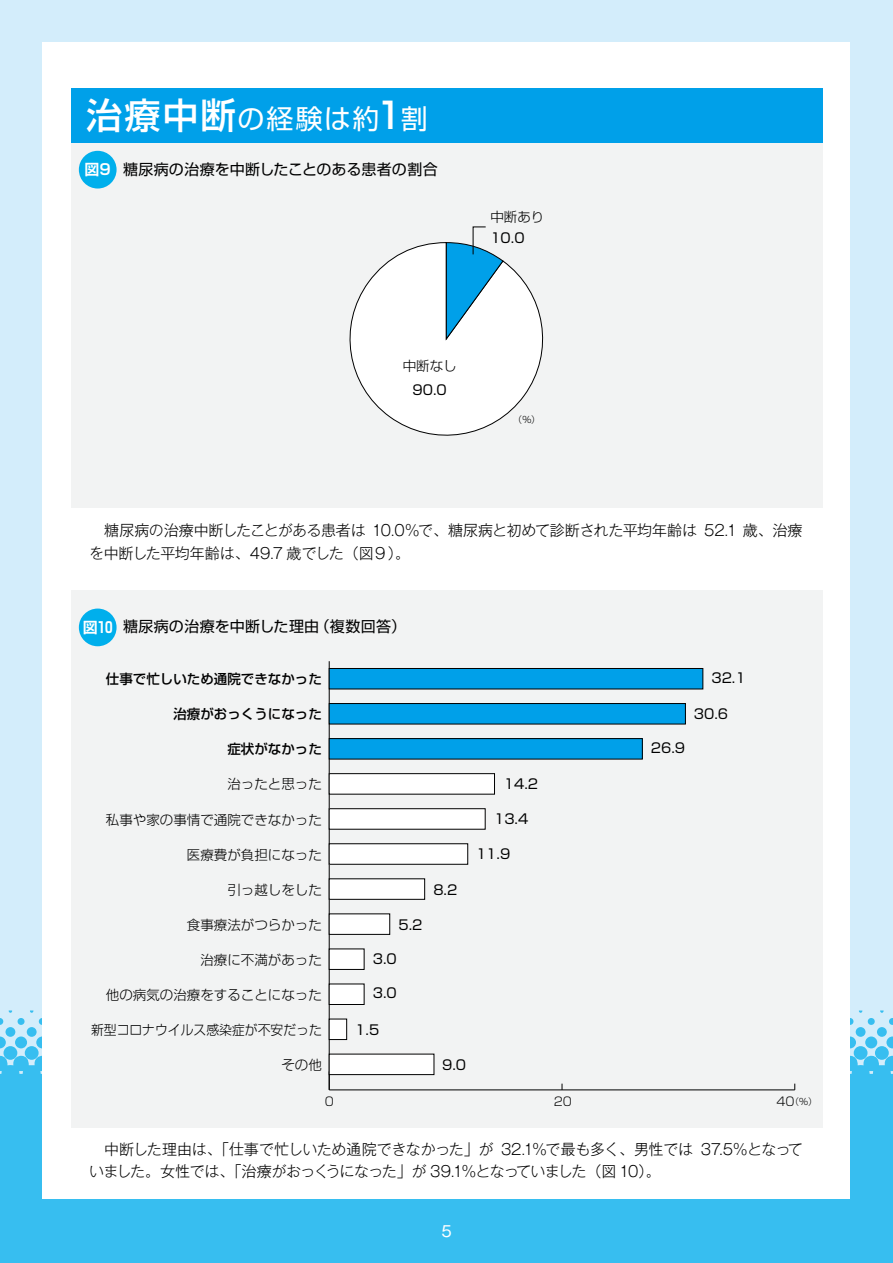
<style>
.page{position:relative;width:893px;height:1263px;background:#d3edfb}
.page>*{position:absolute;margin:0;border:0;box-sizing:border-box;transform-origin:0 0}
.t1{font:27px "Shin Go Pro";letter-spacing:.06em;color:#fff}
.t2{font:300 15px/22.5px "Gothic MB101 Pro";letter-spacing:-.03em;color:#000}
.t3{font:15px "Shin Go Pro";letter-spacing:.01em;color:#000}
.t4{font:700 15px "Shin Go Pro De";color:#fff}
.t5{font:15px "Gothic MB101 Pro";color:#fff}
.t6{font:300 13.5px "Shin Go Pro";color:#000}
.t7{font:13.5px "Shin Go Pro";color:#000}
.t8{font:500 13.5px "Shin Go Pro";color:#000}
.t9{font:300 13.5px "Shin Go Pro";color:#000;scale:.95 1}
.t10{font:300 12px "Shin Go Pro";color:#000}
.t11{font:300 9px "Shin Go Pro";color:#000}
.s1{font-weight:500;font-size:36px}
.s2{font-family:"Shin Go Pro De";font-weight:700;color:#fff}
.s3{font-size:12px}
</style>
<div class="page">
<div style="left:4px;top:1046px;width:13px;height:14px;background:#37bef0;border-radius:50%"></div>
<div style="left:25px;top:1046px;width:14px;height:14px;background:#37bef0;border-radius:50%"></div>
<div style="left:875px;top:1046px;width:14px;height:14px;background:#37bef0;border-radius:50%"></div>
<div style="left:854px;top:1046px;width:13px;height:14px;background:#37bef0;border-radius:50%"></div>
<div style="left:36px;top:1036px;width:12px;height:12px;background:#37bef0;border-radius:50%"></div>
<div style="left:15px;top:1036px;width:12px;height:12px;background:#37bef0;border-radius:50%"></div>
<svg style="left:0;top:1036px;width:6px;height:12px"></svg>
<svg style="left:886px;top:1036px;width:7px;height:12px"></svg>
<div style="left:865px;top:1036px;width:12px;height:12px;background:#37bef0;border-radius:50%"></div>
<div style="left:844px;top:1036px;width:12px;height:12px;background:#37bef0;border-radius:50%"></div>
<div style="left:856px;top:1027px;width:9px;height:10px;background:#37bef0;border-radius:50%"></div>
<div style="left:877px;top:1027px;width:10px;height:10px;background:#37bef0;border-radius:50%"></div>
<div style="left:5px;top:1027px;width:10px;height:10px;background:#37bef0;border-radius:50%"></div>
<div style="left:27px;top:1027px;width:10px;height:10px;background:#37bef0;border-radius:50%"></div>
<div style="left:39px;top:1018px;width:7px;height:7px;background:#37bef0;border-radius:50%"></div>
<div style="left:18px;top:1018px;width:7px;height:7px;background:#37bef0;border-radius:50%"></div>
<svg style="left:0;top:1018px;width:3px;height:7px"></svg>
<div style="left:868px;top:1018px;width:7px;height:7px;background:#37bef0;border-radius:50%"></div>
<div style="left:846px;top:1018px;width:7px;height:7px;background:#37bef0;border-radius:50%"></div>
<svg style="left:880px;top:1010px;width:13px;height:15px"></svg>
<div style="left:0;top:1056px;width:893px;height:207px;background:#37bef0"></div>
<div style="left:42px;top:43px;width:808px;height:1156px;background:#fff"></div>
<div style="left:71px;top:89px;width:752px;height:54px;background:#00a0e9"></div>
<div style="left:71px;top:143px;width:752px;height:364px;background:#f2f3f3"></div>
<div style="left:71px;top:590px;width:752px;height:537px;background:#f2f3f3"></div>
<div style="left:79px;top:151px;width:38px;height:38px;background:#00afec;border-radius:50%"></div>
<div style="left:79px;top:608px;width:38px;height:38px;background:#00afec;border-radius:50%"></div>
<hr style="left:329px;top:1089px;width:466px;height:1px;background:#000">
<hr style="left:329px;top:661px;width:1px;height:429px;background:#000">
<div style="left:329px;top:668px;width:374px;height:21px;background:#00a0e9"></div>
<div style="left:329px;top:668px;width:374px;height:21px;border:1px solid #000"></div>
<div style="left:329px;top:703px;width:356px;height:21px;background:#00a0e9"></div>
<div style="left:329px;top:703px;width:357px;height:21px;border:1px solid #000"></div>
<div style="left:329px;top:739px;width:313px;height:20px;background:#00a0e9"></div>
<div style="left:329px;top:738px;width:314px;height:21px;border:1px solid #000"></div>
<div style="left:329px;top:774px;width:165px;height:20px;background:#fff"></div>
<div style="left:329px;top:773px;width:166px;height:21px;border:1px solid #000"></div>
<div style="left:329px;top:809px;width:156px;height:20px;background:#fff"></div>
<div style="left:329px;top:808px;width:157px;height:21px;border:1px solid #000"></div>
<div style="left:329px;top:844px;width:139px;height:20px;background:#fff"></div>
<div style="left:329px;top:843px;width:139px;height:22px;border:1px solid #000"></div>
<div style="left:329px;top:879px;width:96px;height:20px;background:#fff"></div>
<div style="left:329px;top:878px;width:96px;height:22px;border:1px solid #000"></div>
<div style="left:329px;top:914px;width:61px;height:20px;background:#fff"></div>
<div style="left:329px;top:913px;width:61px;height:22px;border:1px solid #000"></div>
<div style="left:329px;top:949px;width:35px;height:20px;background:#fff"></div>
<div style="left:329px;top:948px;width:35px;height:22px;border:1px solid #000"></div>
<div style="left:329px;top:984px;width:35px;height:20px;background:#fff"></div>
<div style="left:329px;top:983px;width:35px;height:22px;border:1px solid #000"></div>
<div style="left:329px;top:1019px;width:18px;height:20px;background:#fff"></div>
<div style="left:329px;top:1019px;width:18px;height:21px;border:1px solid #000"></div>
<div style="left:329px;top:1054px;width:105px;height:20px;background:#fff"></div>
<div style="left:329px;top:1054px;width:105px;height:21px;border:1px solid #000"></div>
<svg style="left:349px;top:227px;width:195px;height:209px"></svg>
<h1 class="t1" style="left:87px;top:96px;width:343px"><span class="s1">治療中断</span>の経験は約<span class="s1">1</span>割</h1>
<p class="t4" style="left:84px;top:157px;width:28px">図9</p>
<p class="t3" style="left:123px;top:157px;width:316px">糖尿病の治療を中断したことのある患者の割合</p>
<p class="t6" style="left:490px;top:205px;width:55px">中断あり</p>
<p class="t7" style="left:490px;top:226px;width:36px">10.0</p>
<p class="t6" style="left:403px;top:355px;width:55px">中断なし</p>
<p class="t7" style="left:413px;top:379px;width:36px">90.0</p>
<p class="t11" style="left:513px;top:412px;width:28px">（％）</p>
<p class="t2" style="left:89px;top:517px;width:715px">　糖尿病の治療中断したことがある患者は 10.0％で、糖尿病と初めて診断された平均年齢は 52.1 歳、治療を中断した平均年齢は、49.7 歳でした（図９）。</p>
<p class="t3" style="left:83px;top:614px;width:325px"><span class="s2">図10</span> 糖尿病の治療を中断した理由（複数回答）</p>
<p class="t8" style="left:106px;top:668px;width:217px">仕事で忙しいため通院できなかった</p>
<p class="t8" style="left:173px;top:703px;width:150px">治療がおっくうになった</p>
<p class="t8" style="left:227px;top:738px;width:96px">症状がなかった</p>
<p class="t6" style="left:227px;top:773px;width:96px">治ったと思った</p>
<p class="t6" style="left:106px;top:808px;width:217px">私事や家の事情で通院できなかった</p>
<p class="t6" style="left:187px;top:843px;width:136px">医療費が負担になった</p>
<p class="t6" style="left:227px;top:878px;width:96px">引っ越しをした</p>
<p class="t6" style="left:187px;top:913px;width:136px">食事療法がつらかった</p>
<p class="t6" style="left:200px;top:948px;width:123px">治療に不満があった</p>
<p class="t6" style="left:106px;top:983px;width:217px">他の病気の治療をすることになった</p>
<p class="t9" style="left:91px;top:1018px;width:245px">新型コロナウイルス感染症が不安だった</p>
<p class="t6" style="left:281px;top:1054px;width:42px">その他</p>
<p class="t7" style="left:398px;top:913px;width:25px">5.2</p>
<p class="t7" style="left:373px;top:948px;width:25px">3.0</p>
<p class="t7" style="left:373px;top:982px;width:25px">3.0</p>
<p class="t7" style="left:355px;top:1019px;width:25px">1.5</p>
<p class="t7" style="left:433px;top:878px;width:25px">8.2</p>
<p class="t7" style="left:442px;top:1054px;width:25px">9.0</p>
<p class="t7" style="left:504px;top:772px;width:36px">14.2</p>
<p class="t7" style="left:494px;top:808px;width:36px">13.4</p>
<p class="t7" style="left:476px;top:843px;width:36px">11.9</p>
<p class="t7" style="left:651px;top:737px;width:36px">26.9</p>
<p class="t7" style="left:711px;top:667px;width:36px">32.1</p>
<p class="t7" style="left:694px;top:703px;width:36px">30.6</p>
<p class="t10" style="left:325px;top:1092px;width:11px">0</p>
<p class="t10" style="left:554px;top:1092px;width:20px">20</p>
<p class="t11" style="left:776px;top:1094px;width:42px"><span class="s3">40</span>（％）</p>
<p class="t2" style="left:89px;top:1135px;width:715px">　中断した理由は、「仕事で忙しいため通院できなかった」が 32.1％で最も多く、男性では 37.5％となっていました。女性では、「治療がおっくうになった」が 39.1％となっていました（図 10）。</p>
<p class="t5" style="left:441px;top:1219px;width:12px">5</p>
</div>
